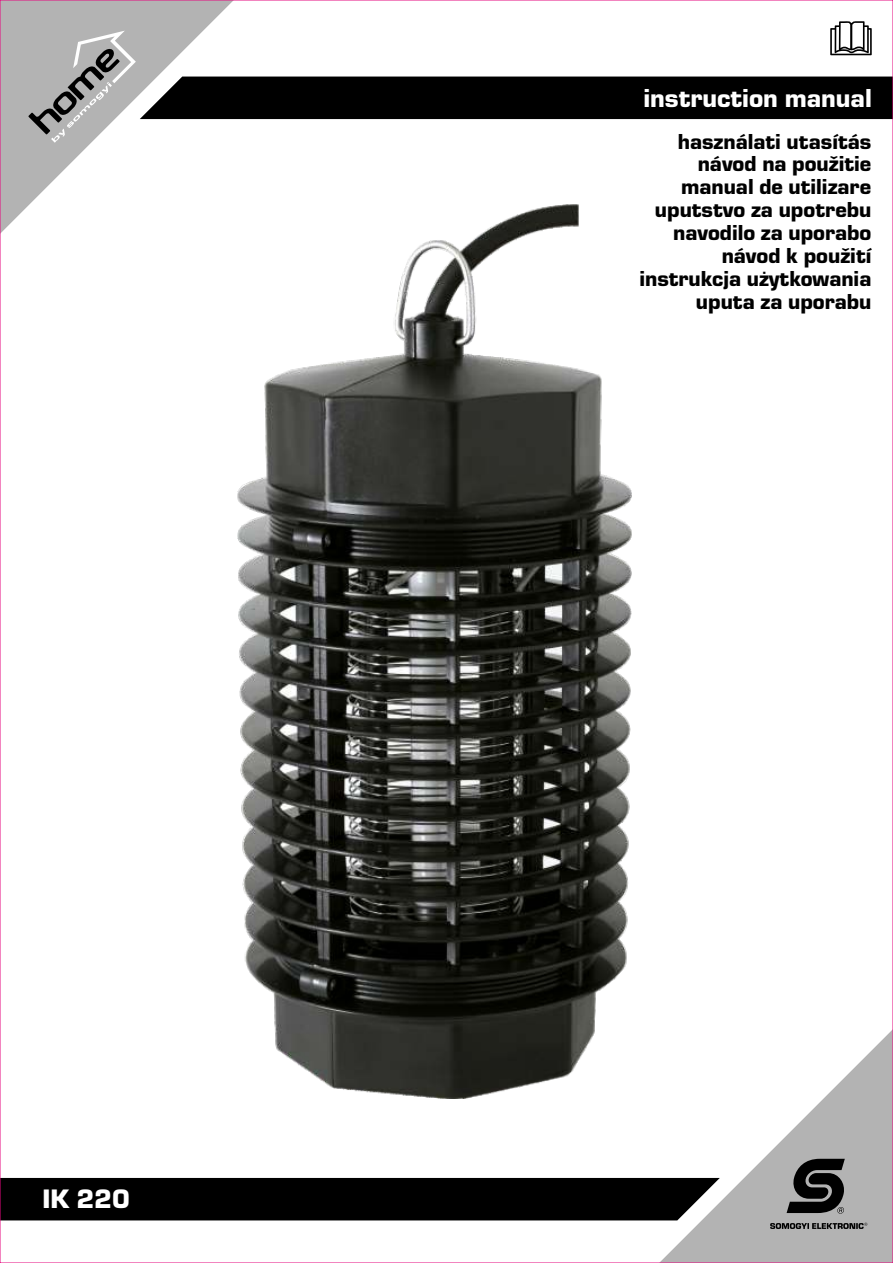
<style>
.page{position:relative;width:893px;height:1263px;background:#fff}
.page>*{position:absolute;margin:0;border:0;box-sizing:border-box;transform-origin:0 0}
.t1{font:27.75px "Eurostile TEE Blac";color:#fff}
.t2{font:27px "Eurostile TEE Blac";color:#fff}
.t3{font:22.5px/23px "Eurostile TEE Blac";color:#000;text-align:right}
</style>
<div class="page">
<div style="left:2px;top:1178px;width:644px;height:42px;background:#000"></div>
<svg style="left:2px;top:2px;width:230px;height:230px"></svg>
<svg style="left:646px;top:1031px;width:245px;height:230px"></svg>
<svg style="left:787px;top:1159px;width:58px;height:55px;background:#3d3d3d"></svg>
<svg style="left:770px;top:1223px;width:97px;height:6px"></svg>
<img style="left:237px;top:204px;width:394px;height:894px">
<svg style="left:28px;top:21px;width:865px;height:122px"></svg>
<hr style="left:850px;top:24px;width:2px;height:25px;background:#000">
<p class="t1" style="left:43px;top:1187px;width:89px">IK 220</p>
<p class="t2" style="left:643px;top:86px;width:230px">instruction manual</p>
<p class="t3" style="left:639px;top:131px;width:240px">használati utasítás návod na použitie manual de utilizare uputstvo za upotrebu navodilo za uporabo návod k použití instrukcja użytkowania uputa za uporabu</p>
</div>
